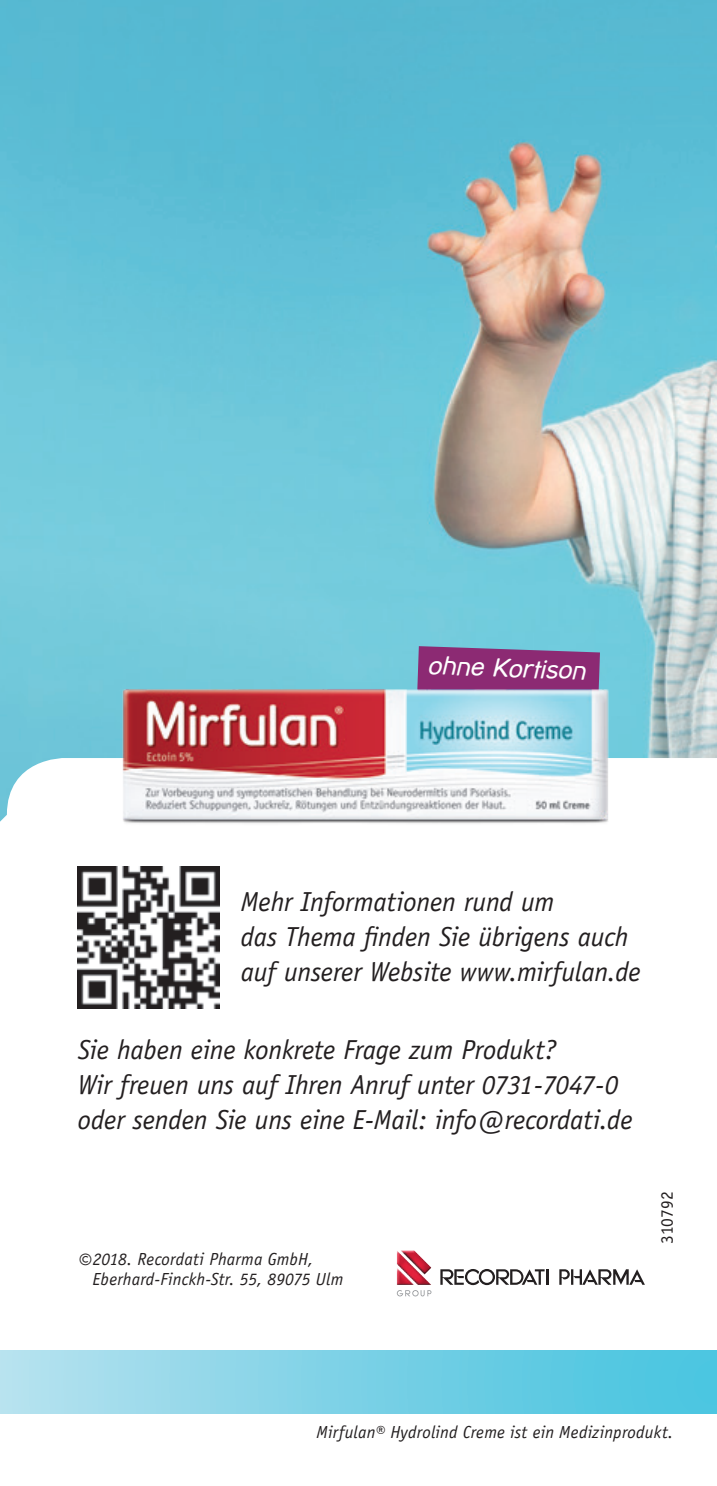
<style>
.page{position:relative;width:717px;height:1486px;background:#fff}
.page>*{position:absolute;margin:0;border:0;box-sizing:border-box;transform-origin:0 0}
.t1{font:italic 27.5px/35px "Officina Sans";letter-spacing:-.005em;color:#231f20}
.t2{font:italic 25px "Street Corner";color:#fff}
.t3{font:italic 17.5px/20px "Officina Sans";letter-spacing:.015em;color:#231f20}
.t4{font:17.5px "Officina Sans";letter-spacing:-.005em;color:#231f20}
.s1{font-size:25px}
</style>
<div class="page">
<img style="left:0;top:0;width:717px;height:758px">
<svg style="left:0;top:758px;width:717px;height:656px"></svg>
<div style="left:0;top:1349px;width:717px;height:64px;background:linear-gradient(to right,#b5e1ee,#44c3df)"></div>
<svg style="left:417px;top:646px;width:183px;height:23px;background:#874283"></svg>
<img style="left:23px;top:669px;width:679px;height:208px">
<img style="left:78px;top:866px;width:142px;height:141px">
<svg style="left:397px;top:1289px;width:34px;height:7px"></svg>
<svg style="left:440px;top:1268px;width:108px;height:16px"></svg>
<svg style="left:559px;top:1268px;width:86px;height:16px"></svg>
<img style="left:397px;top:1250px;width:34px;height:34px">
<p class="t2" style="left:428px;top:651px;width:159px;rotate:2deg">ohne Kortison</p>
<p class="t1" style="left:241px;top:884px;width:401px">Mehr Informationen rund um<br>das Thema finden Sie übrigens auch auf unserer Website www.mirfulan.de</p>
<p class="t1" style="left:78px;top:1031px;width:556px">Sie haben eine konkrete Frage zum Produkt?<br>Wir freuen uns auf Ihren Anruf unter 0731-7047-0 oder senden Sie uns eine E-Mail: info@recordati.de</p>
<p class="t3" style="left:93px;top:1248px;width:252px;text-indent:-15px"><span class="s1">©</span>2018. Recordati Pharma GmbH,<br>Eberhard-Finckh-Str. 55, 89075 Ulm</p>
<p class="t4" style="left:657px;top:1243px;width:54px;rotate:-90deg">310792</p>
<p class="t3" style="left:317px;top:1421px;width:358px">Mirfulan® Hydrolind Creme ist ein Medizinprodukt.</p>
</div>
